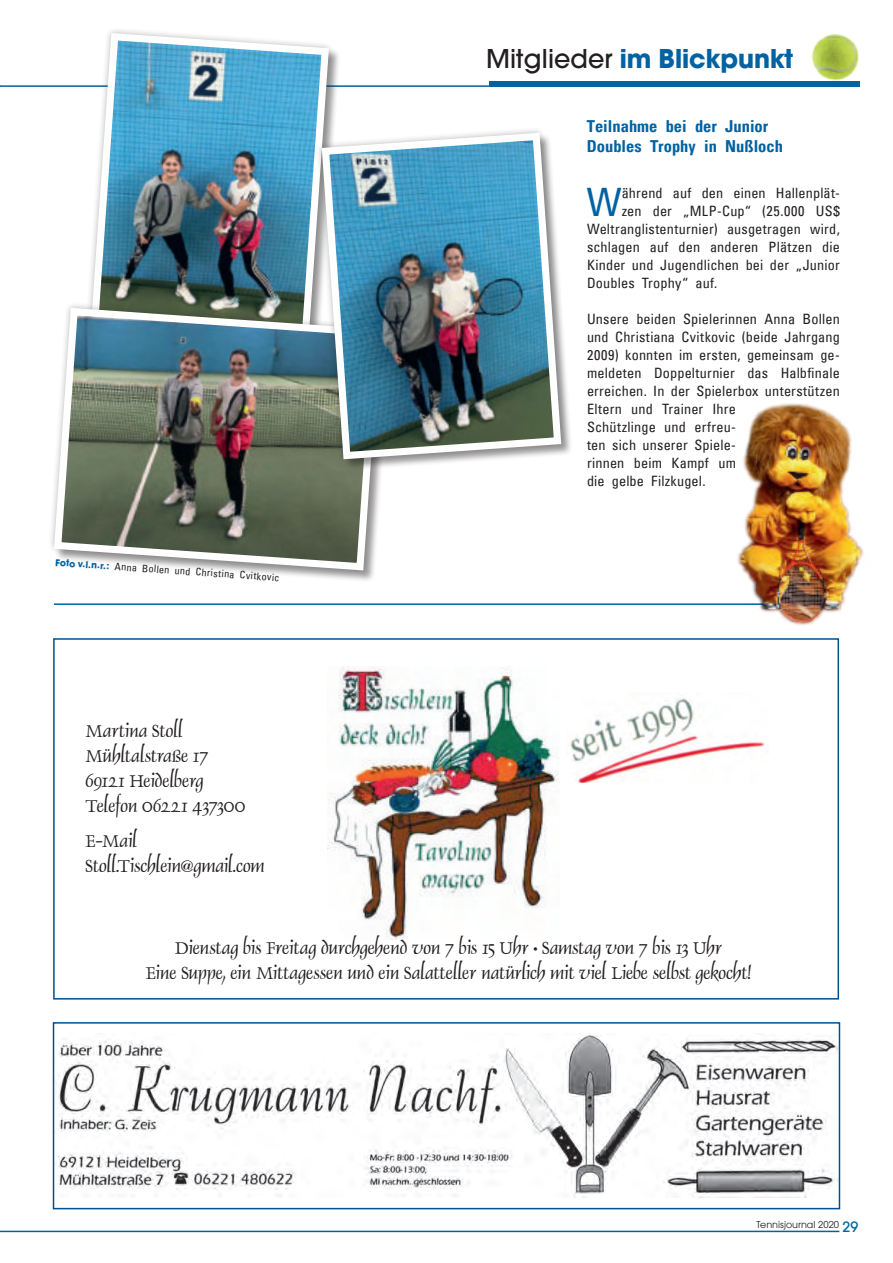
<style>
.page{position:relative;width:893px;height:1263px;background:#fff}
.page>*{position:absolute;margin:0;border:0;box-sizing:border-box;transform-origin:0 0}
.t1{font:condensed 39.15px "Univers";color:#0162a2}
.t2{font:700 28.5px "Avant Garde Gothic Itc T";color:#0162a2}
.t3{font:19.65px/24.8px "Dauphin Plain";letter-spacing:-.01em;color:#231f20}
.t4{font:700 condensed 16.5px/19.8px "Univers";color:#0162a2}
.t5{font:condensed 14.25px/18px "Univers";letter-spacing:.01em;color:#231f20}
.t6{font:10.5px "Avant Garde Gothic Itc T";color:#231f20}
.t7{font:condensed 10.2px "Univers";color:#231f20}
.s1{font-weight:500;color:#231f20}
.s2{font-family:"Avant Garde Gothic Itc T";font-weight:700;font-stretch:normal;color:#0162a2}
.s3{font-weight:500;font-size:15.75px;color:#0162a2}
</style>
<div class="page">
<hr style="left:0;top:1231px;width:839px;height:1px;background:#0162a2">
<img style="left:812px;top:34px;width:48px;height:50px">
<hr style="left:0;top:85px;width:856px;height:2px;background:#0162a2">
<img style="left:328px;top:667px;width:231px;height:273px">
<div style="left:53px;top:638px;width:786px;height:361px;border:2px solid #004f8f"></div>
<img style="left:570px;top:696px;width:199px;height:86px">
<img style="left:86px;top:30px;width:247px;height:271px">
<img style="left:51px;top:304px;width:330px;height:270px">
<div style="left:322px;top:133px;width:251px;height:338px;background:#231f20;opacity:.45"></div>
<svg style="left:315px;top:126px;width:253px;height:340px"></svg>
<img style="left:318px;top:129px;width:247px;height:334px">
<div style="left:489px;top:81px;width:370px;height:6px;background:#0162a2"></div>
<hr style="left:54px;top:603px;width:785px;height:2px;background:#0162a2">
<img style="left:736px;top:403px;width:128px;height:223px">
<img style="left:57px;top:1033px;width:780px;height:165px">
<div style="left:53px;top:1022px;width:787px;height:187px;border:2px solid #004f8f"></div>
<h2 class="t2" style="left:486px;top:41px;width:308px"><span class="s1">Mitglieder</span> im Blickpunkt</h2>
<p class="t4" style="left:587px;top:116px;width:198px">Teilnahme bei der Junior<br>Doubles Trophy in Nußloch</p>
<p class="t7" style="left:56px;top:555px;width:226px;rotate:4deg"><span class="s2">Foto v.l.n.r.:</span> Anna Bollen und Christina Cvitkovic</p>
<h3 class="t3" style="left:86px;top:718px;width:161px">Martina Stoll<br>Mühltalstraße 17<br>69121 Heidelberg<br>Telefon 06221 437300</h3>
<h3 class="t3" style="left:86px;top:828px;width:180px">E-Mail<br>Stoll.Tischlein@gmail.com</h3>
<h1 class="t1" style="left:587px;top:177px;width:36px">W</h1>
<p class="t5" style="left:622px;top:184px;width:220px">ährend auf den einen Hallenplät-</p>
<p class="t5" style="left:622px;top:202px;width:220px">zen der „MLP-Cup“ (25.000 US$</p>
<p class="t5" style="left:587px;top:220px;width:254px">Weltranglistenturnier) ausgetragen wird,</p>
<p class="t5" style="left:587px;top:238px;width:254px">schlagen auf den anderen Plätzen die</p>
<p class="t5" style="left:587px;top:256px;width:254px">Kinder und Jugendlichen bei der „Junior</p>
<p class="t5" style="left:587px;top:274px;width:132px">Doubles Trophy“ auf.</p>
<p class="t5" style="left:587px;top:310px;width:254px">Unsere beiden Spielerinnen Anna Bollen und Christiana Cvitkovic (beide Jahrgang<br>2009) konnten im ersten, gemeinsam ge&shy;meldeten Doppelturnier das Halbfinale erreichen. In der Spielerbox unterstützen<br>Eltern und Trainer Ihre<br>Schützlinge und erfreu-<br>ten sich unserer Spiele-<br>rinnen beim Kampf um<br>die gelbe Filzkugel.</p>
<h3 class="t3" style="left:146px;top:935px;width:607px;text-align:center">Dienstag bis Freitag durchgehend von 7 bis 15 Uhr · Samstag von 7 bis 13 Uhr<br>Eine Suppe, ein Mittagessen und ein Salatteller natürlich mit viel Liebe selbst gekocht!</h3>
<p class="t6" style="left:757px;top:1218px;width:103px">Tennisjournal 2020 <span class="s3">29</span></p>
</div>
